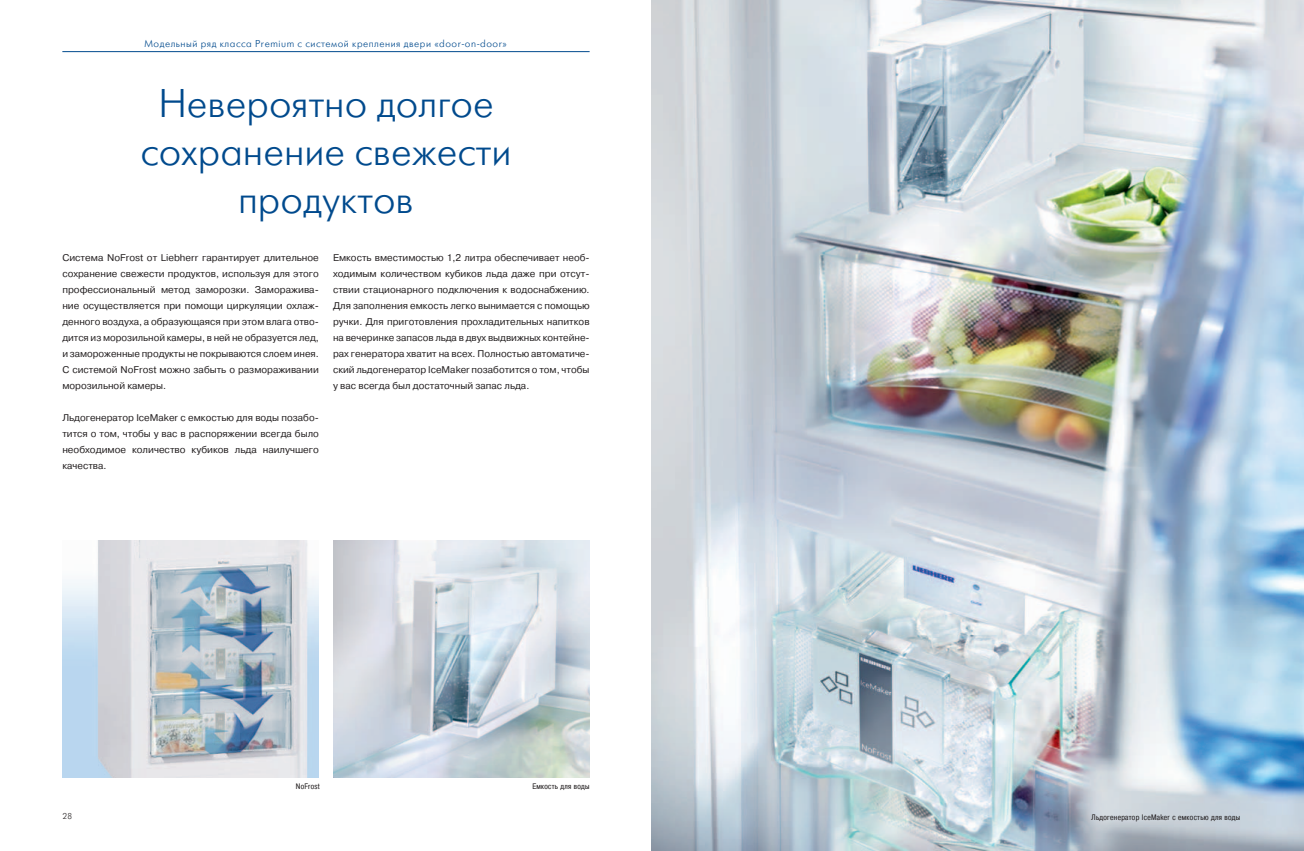
<style>
.page{position:relative;width:1304px;height:851px;background:#fff}
.page>*{position:absolute;margin:0;border:0;box-sizing:border-box;transform-origin:0 0}
.t1{font:300 40px/48px "Futuris C";color:#004a8d;text-align:center}
.t2{font:300 10px "Futuris C";letter-spacing:.05em;color:#004a8d}
.t3{font:9.8px/16px "Pragmatica C";color:#231f20;text-align:justify}
.t4{font:300 8.5px "Futuris C";color:#231f20}
.t5{font:8px "Pragmatica Cond C";letter-spacing:.04em;color:#231f20}
</style>
<div class="page">
<img style="left:62px;top:540px;width:257px;height:237px">
<img style="left:333px;top:540px;width:257px;height:237px">
<img style="left:652px;top:0;width:652px;height:850px">
<hr style="left:62px;top:51px;width:528px;height:1px;background:#004a8d">
<p class="t2" style="left:145px;top:38px;width:364px">Модельный ряд класса Premium с системой крепления двери «door-on-door»</p>
<h1 class="t1" style="left:140px;top:80px;width:373px">Невероятно долгое сохранение свежести продуктов</h1>
<p class="t3" style="left:62px;top:250px;width:258px">Система NoFrost от Liebherr гарантирует длительное сохранение свежести продуктов, используя для этого профессиональный метод заморозки. Заморажива&shy;ние осуществляется при помощи циркуляции охлаж&shy;денного воздуха, а образующаяся при этом влага отво&shy;дится из морозильной камеры, в ней не образуется лед, и замороженные продукты не покрываются слоем инея.<br>С системой NoFrost можно забыть о размораживании морозильной камеры.</p>
<p class="t3" style="left:62px;top:410px;width:258px">Льдогенератор IceMaker с емкостью для воды позабо&shy;тится о том, чтобы у вас в распоряжении всегда было необходимое количество кубиков льда наилучшего качества.</p>
<p class="t3" style="left:333px;top:250px;width:258px">Емкость вместимостью 1,2 литра обеспечивает необ&shy;ходимым количеством кубиков льда даже при отсут&shy;ствии стационарного подключения к водоснабжению.<br>Для заполнения емкость легко вынимается с помощью ручки. Для приготовления прохладительных напитков на вечеринке запасов льда в двух выдвижных контейне&shy;рах генератора хватит на всех. Полностью автоматиче&shy;ский льдогенератор IceMaker позаботится о том, чтобы у вас всегда был достаточный запас льда.</p>
<p class="t4" style="left:62px;top:811px;width:11px">28</p>
<p class="t5" style="left:296px;top:781px;width:25px">NoFrost</p>
<p class="t5" style="left:532px;top:781px;width:59px">Емкость для воды</p>
<p class="t5" style="left:1091px;top:812px;width:150px">Льдогенератор IceMaker с емкостью для воды</p>
</div>
